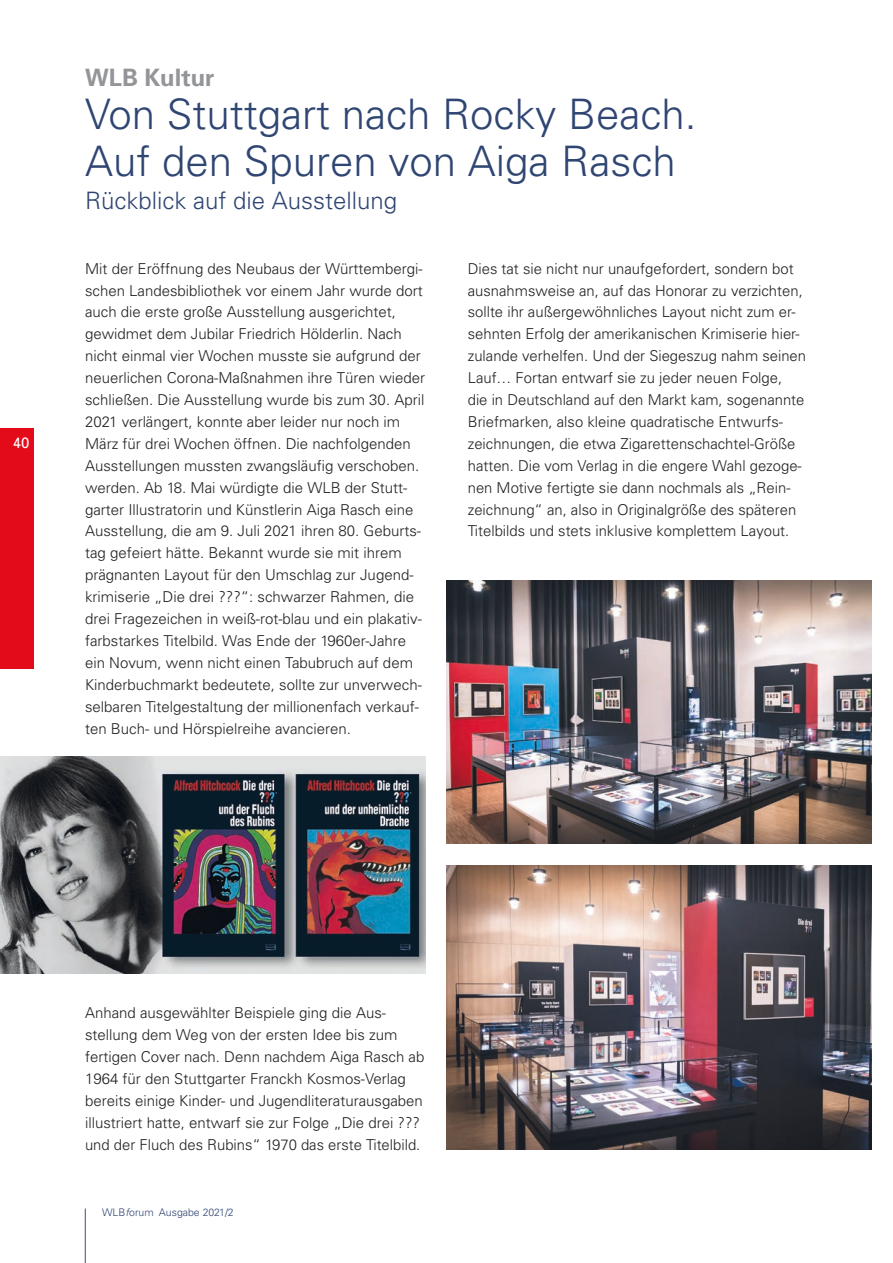
<style>
.page{position:relative;width:893px;height:1263px;background:#fff}
.page>*{position:absolute;margin:0;border:0;box-sizing:border-box;transform-origin:0 0}
.t1{font:300 42px "Univers";color:#2f4572}
.t2{font:300 24px "Univers";color:#2f4572}
.t3{font:700 24px "Univers";color:#939598}
.Grundtext{font:300 15px/21.9px "Univers";color:#231f20}
.t4{font:15px "Univers";color:#fff}
.t5{font:10.5px "Univers Light 2";color:#2f4572}
.s1{font-family:"Univers";font-weight:300;font-style:italic}
</style>
<div class="page">
<hr style="left:85px;top:1208px;width:1px;height:55px;background:#3a4d76">
<div style="left:0;top:428px;width:34px;height:240px;background:#e30a19"></div>
<img style="left:0;top:757px;width:425px;height:217px">
<img style="left:446px;top:581px;width:426px;height:263px">
<img style="left:446px;top:866px;width:426px;height:284px">
<p class="t4" style="left:13px;top:434px;width:18px">40</p>
<p class="t3" style="left:85px;top:62px;width:131px">WLB Kultur</p>
<p class="t1" style="left:85px;top:89px;width:613px">Von Stuttgart nach Rocky Beach.</p>
<p class="t1" style="left:85px;top:135px;width:592px">Auf den Spuren von Aiga Rasch</p>
<p class="t2" style="left:85px;top:186px;width:314px">Rückblick auf die Ausstellung</p>
<p class="Grundtext" style="left:85px;top:257px;width:342px">Mit der Eröffnung des Neubaus der Württembergi&shy;schen Landesbibliothek vor einem Jahr wurde dort auch die erste große Ausstellung ausgerichtet, gewidmet dem Jubilar Friedrich Hölderlin. Nach nicht einmal vier Wochen musste sie aufgrund der neuerlichen Corona-Maßnahmen ihre Türen wieder schließen. Die Ausstellung wurde bis zum 30. April 2021 verlängert, konnte aber leider nur noch im März für drei Wochen öffnen. Die nachfolgenden</p>
<p class="Grundtext" style="left:85px;top:454px;width:338px">Ausstellungen mussten zwangsläufig verschoben. werden. Ab 18. Mai würdigte die WLB der Stutt&shy;garter Illustratorin und Künstlerin Aiga Rasch eine Ausstellung, die am 9. Juli 2021 ihren 80. Geburts&shy;tag gefeiert hätte. Bekannt wurde sie mit ihrem prägnanten Layout für den Umschlag zur Jugend&shy;krimiserie „Die drei ???“: schwarzer Rahmen, die drei Fragezeichen in weiß-rot-blau und ein plakativ&shy;farbstarkes Titelbild. Was Ende der 1960er-Jahre ein Novum, wenn nicht einen Tabubruch auf dem Kinderbuchmarkt bedeutete, sollte zur unverwech&shy;selbaren Titelgestaltung der millionenfach verkauf&shy;ten Buch- und Hörspielreihe avancieren.</p>
<p class="Grundtext" style="left:468px;top:257px;width:340px">Dies tat sie nicht nur unaufgefordert, sondern bot ausnahmsweise an, auf das Honorar zu verzichten, sollte ihr außergewöhnliches Layout nicht zum er&shy;sehnten Erfolg der amerikanischen Krimiserie hier&shy;zulande verhelfen. Und der Siegeszug nahm seinen Lauf… Fortan entwarf sie zu jeder neuen Folge,<br>die in Deutschland auf den Markt kam, sogenannte Briefmarken, also kleine quadratische Entwurfs&shy;zeichnungen, die etwa Zigarettenschachtel-Größe hatten. Die vom Verlag in die engere Wahl gezoge&shy;nen Motive fertigte sie dann nochmals als „Rein&shy;zeichnung“ an, also in Originalgröße des späteren Titelbilds und stets inklusive komplettem Layout.</p>
<p class="Grundtext" style="left:85px;top:1002px;width:341px">Anhand ausgewählter Beispiele ging die Aus&shy;stellung dem Weg von der ersten Idee bis zum fertigen Cover nach. Denn nachdem Aiga Rasch ab 1964 für den Stuttgarter Franckh Kosmos-Verlag bereits einige Kinder- und Jugendliteraturausgaben illustriert hatte, entwarf sie zur Folge „Die drei ??? und der Fluch des Rubins“ 1970 das erste Titelbild.</p>
<p class="t5" style="left:102px;top:1206px;width:133px">WLB<span class="s1">f</span>orum Ausgabe 2021/2</p>
</div>
